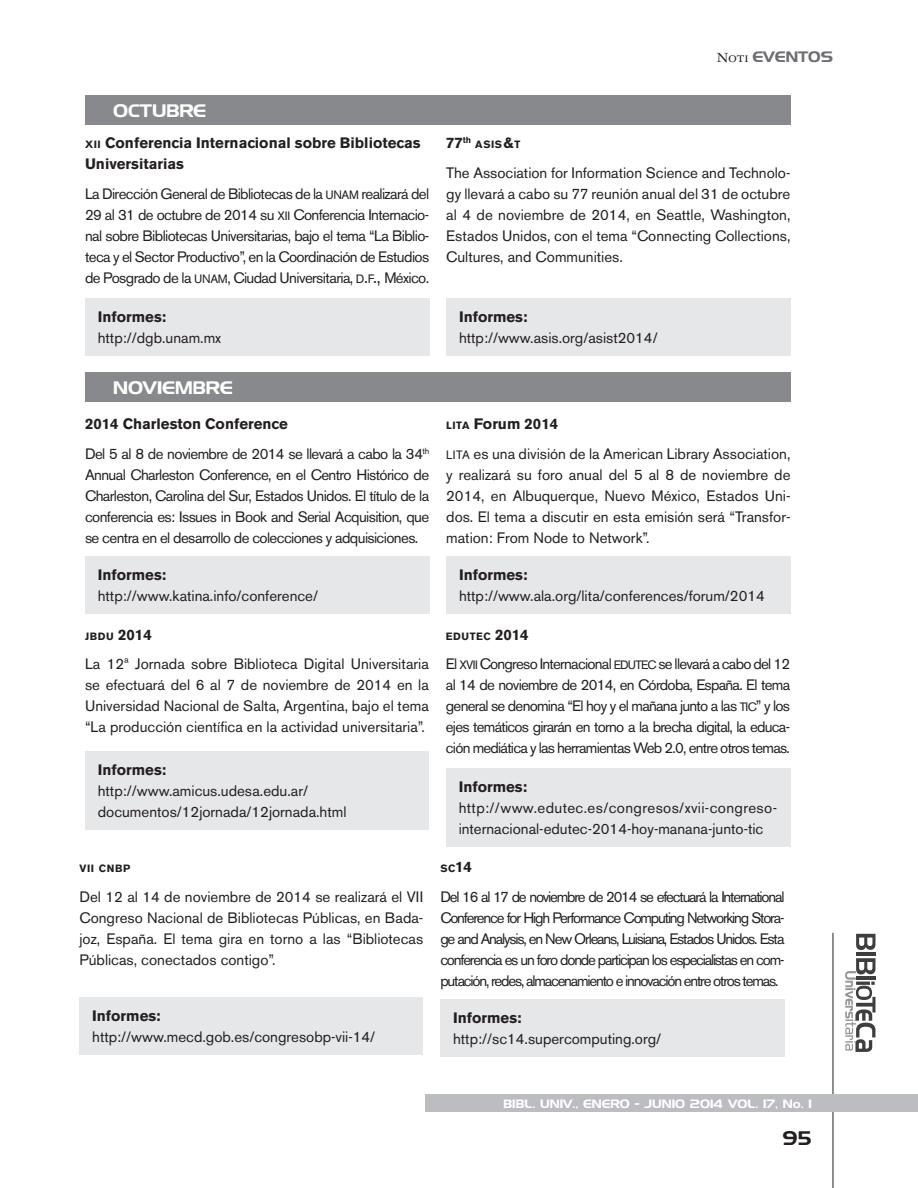
<style>
.page{position:relative;width:918px;height:1188px;background:#fff}
.page>*{position:absolute;margin:0;border:0;box-sizing:border-box;transform-origin:0 0}
.t1{font:19.5px "Denmark";color:#231f20}
.NOTICIAS_-_cabeza{font:18px "Denmark";color:#fff}
.CUERPO_-_español{font:15px/21px "Akzidenz Grotesk BE";color:#231f20;text-align:justify}
.Subtitulo_1{font:700 15px/21px "Akzidenz Grotesk BE";color:#231f20}
.t2{font:15px "Denmark";color:#6c6d70}
.t3{font:12px "Denmark";color:#fff}
.Subtitulo_1-2{font:700 10.5px "Akzidenz Grotesk BE";letter-spacing:.055em;color:#231f20}
.s1{font-family:"Garamond Three SC";color:#231f20}
.s2{font-size:10.5px}
.s3{font-size:12.15px}
.s4{font-size:17.25px}
.s5{font-size:15px}
</style>
<div class="page">
<hr style="left:833px;top:933px;width:1px;height:255px;background:#231f20">
<svg style="left:856px;top:934px;width:19px;height:16px"></svg>
<hr style="left:856px;top:952px;width:19px;height:4px;background:#3e3e3f">
<svg style="left:845px;top:958px;width:30px;height:94px"></svg>
<div style="left:425px;top:1094px;width:493px;height:17px;background:#bcbdc0"></div>
<div style="left:85px;top:373px;width:705px;height:29px;background:#87898c"></div>
<div style="left:446px;top:556px;width:344px;height:58px;background:#e6e7e9"></div>
<div style="left:446px;top:298px;width:344px;height:58px;background:#e6e7e9"></div>
<div style="left:85px;top:556px;width:344px;height:58px;background:#e6e7e9"></div>
<div style="left:85px;top:298px;width:344px;height:58px;background:#e6e7e9"></div>
<div style="left:85px;top:96px;width:705px;height:29px;background:#87898c"></div>
<div style="left:446px;top:768px;width:344px;height:79px;background:#e6e7e9"></div>
<div style="left:85px;top:751px;width:344px;height:79px;background:#e6e7e9"></div>
<div style="left:440px;top:999px;width:345px;height:58px;background:#e6e7e9"></div>
<div style="left:79px;top:997px;width:344px;height:57px;background:#e6e7e9"></div>
<p class="t2" style="left:717px;top:48px;width:118px"><span class="s1">Noti</span> EVENTOS</p>
<p class="NOTICIAS_-_cabeza" style="left:113px;top:100px;width:95px">OCTUBRE</p>
<p class="Subtitulo_1" style="left:85px;top:133px;width:337px"><span class="s2">XII</span> Conferencia Internacional sobre Bibliotecas<br>Universitarias</p>
<p class="CUERPO_-_español" style="left:85px;top:183px;width:346px">La Dirección General de Bibliotecas de la <span class="s3">UNAM</span> realizará del 29 al 31 de octubre de 2014 su <span class="s3">XII</span> Conferencia Internacio&shy;nal sobre Bibliotecas Universitarias, bajo el tema “La Biblio&shy;teca y el Sector Productivo”, en la Coordinación de Estudios de Posgrado de la <span class="s3">UNAM</span>, Ciudad Universitaria, <span class="s3">D</span><span class="s4">.</span><span class="s3">F</span><span class="s4">.,</span> México.</p>
<p class="Subtitulo_1" style="left:98px;top:306px;width:70px">Informes:</p>
<p class="CUERPO_-_español" style="left:98px;top:327px;width:125px">http://dgb.unam.mx</p>
<p class="Subtitulo_1" style="left:446px;top:133px;width:26px">77<sup>th</sup></p>
<p class="Subtitulo_1-2" style="left:475px;top:138px;width:47px">ASIS<span class="s5">&amp;</span>T</p>
<p class="CUERPO_-_español" style="left:446px;top:162px;width:346px">The Association for Information Science and Technolo&shy;gy llevará a cabo su 77 reunión anual del 31 de octubre al 4 de noviembre de 2014, en Seattle, Washington, Estados Unidos, con el tema “Connecting Collections, Cultures, and Communities.</p>
<p class="Subtitulo_1" style="left:459px;top:306px;width:70px">Informes:</p>
<p class="CUERPO_-_español" style="left:459px;top:327px;width:200px">http://www.asis.org/asist2014/</p>
<p class="NOTICIAS_-_cabeza" style="left:113px;top:377px;width:121px">NOVIEMBRE</p>
<p class="Subtitulo_1" style="left:85px;top:414px;width:204px">2014 Charleston Conference</p>
<p class="CUERPO_-_español" style="left:85px;top:443px;width:346px">Del 5 al 8 de noviembre de 2014 se llevará a cabo la 34<sup>th </sup>Annual Charleston Conference, en el Centro Histórico de Charleston, Carolina del Sur, Estados Unidos. El título de la conferencia es: Issues in Book and Serial Acquisition, que se centra en el desarrollo de colecciones y adquisiciones.</p>
<p class="Subtitulo_1" style="left:98px;top:564px;width:70px">Informes:</p>
<p class="CUERPO_-_español" style="left:98px;top:585px;width:222px">http://www.katina.info/conference/</p>
<p class="Subtitulo_1-2" style="left:85px;top:630px;width:68px">JBDU <span class="s5">2014</span></p>
<p class="CUERPO_-_español" style="left:85px;top:654px;width:345px">La 12ª Jornada sobre Biblioteca Digital Universitaria se efectuará del 6 al 7 de noviembre de 2014 en la Universidad Nacional de Salta, Argentina, bajo el tema “La producción científica en la actividad universitaria”.</p>
<p class="Subtitulo_1" style="left:98px;top:760px;width:70px">Informes:</p>
<p class="CUERPO_-_español" style="left:98px;top:781px;width:250px">http://www.amicus.udesa.edu.ar/ documentos/12jornada/12jornada.html</p>
<p class="Subtitulo_1-2" style="left:79px;top:863px;width:52px">VII CNBP</p>
<p class="CUERPO_-_español" style="left:79px;top:886px;width:345px">Del 12 al 14 de noviembre de 2014 se realizará el VII Congreso Nacional de Bibliotecas Públicas, en Bada&shy;joz, España. El tema gira en torno a las “Bibliotecas Públicas, conectados contigo”.</p>
<p class="Subtitulo_1" style="left:92px;top:1005px;width:70px">Informes:</p>
<p class="CUERPO_-_español" style="left:92px;top:1026px;width:285px">http://www.mecd.gob.es/congresobp-vii-14/</p>
<p class="Subtitulo_1" style="left:446px;top:414px;width:114px"><span class="s2">LITA</span> Forum 2014</p>
<p class="CUERPO_-_español" style="left:446px;top:443px;width:346px"><span class="s3">LITA</span> es una división de la American Library Association, y realizará su foro anual del 5 al 8 de noviembre de 2014, en Albuquerque, Nuevo México, Estados Uni&shy;dos. El tema a discutir en esta emisión será “Transfor&shy;mation: From Node to Network”.</p>
<p class="Subtitulo_1" style="left:459px;top:564px;width:70px">Informes:</p>
<p class="CUERPO_-_español" style="left:459px;top:585px;width:307px">http://www.ala.org/lita/conferences/forum/2014</p>
<p class="Subtitulo_1-2" style="left:446px;top:630px;width:84px">EDUTEC <span class="s5">2014</span></p>
<p class="CUERPO_-_español" style="left:446px;top:654px;width:346px">El <span class="s3">XVII</span> Congreso Internacional <span class="s3">EDUTEC</span> se llevará a cabo del 12 al 14 de noviembre de 2014, en Córdoba, España. El tema general se denomina “El hoy y el mañana junto a las <span class="s3">TIC</span>” y los ejes temáticos girarán en torno a la brecha digital, la educa&shy;ción mediática y las herramientas Web 2.0, entre otros temas.</p>
<p class="Subtitulo_1" style="left:459px;top:777px;width:70px">Informes:</p>
<p class="CUERPO_-_español" style="left:459px;top:798px;width:320px">http://www.edutec.es/congresos/xvii-congreso&shy;internacional-edutec-2014-hoy-manana-junto-tic</p>
<p class="Subtitulo_1-2" style="left:440px;top:863px;width:33px">SC<span class="s5">14</span></p>
<p class="CUERPO_-_español" style="left:440px;top:886px;width:346px">Del 16 al 17 de noviembre de 2014 se efectuará la International Conference for High Performance Computing Networking Stora&shy;ge and Analysis, en New Orleans, Luisiana, Estados Unidos. Esta conferencia es un foro donde participan los especialistas en com&shy;putación, redes, almacenamiento e innovación entre otros temas.</p>
<p class="Subtitulo_1" style="left:453px;top:1007px;width:70px">Informes:</p>
<p class="CUERPO_-_español" style="left:453px;top:1028px;width:210px">http://sc14.supercomputing.org/</p>
<p class="t3" style="left:504px;top:1096px;width:310px">BIBL. UNIV., ENERO - JUNIO 2014 VOL. 17, No. 1</p>
<p class="t1" style="left:783px;top:1127px;width:31px">95</p>
</div>
